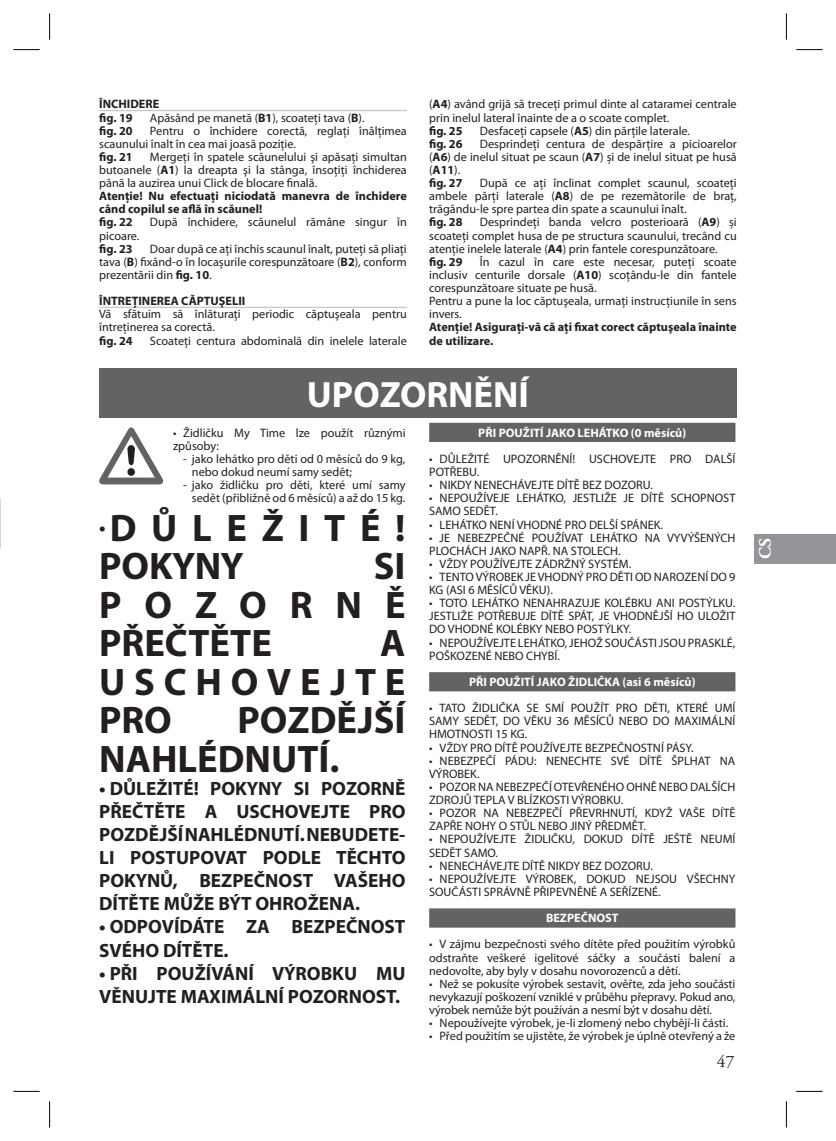
<style>
.page{position:relative;width:836px;height:1141px;background:#fff}
.page>*{position:absolute;margin:0;border:0;box-sizing:border-box;transform-origin:0 0}
.t1{font:700 38.5px/38.5px "Myriad Pro";color:#231f20;text-align:justify}
.t2{font:700 38.5px/38.5px "Myriad Pro";letter-spacing:.38em;color:#231f20}
.t3{font:700 36.75px "Myriad Pro";color:#fff}
.t4{font:700 19.25px/23.1px "Myriad Pro";color:#231f20}
.t5{font:17.5px "Adobe Garamond Pro";color:#231f20}
.t6{font:700 17.5px "Adobe Garamond Pro";color:#fff}
.t7{font:12.25px/13.1px "Myriad Pro";color:#231f20}
.t8{font:700 12.25px/13.1px "Myriad Pro";color:#231f20}
.t9{font:700 12.25px "Myriad Pro";color:#fff}
.s1{font-weight:700}
</style>
<div class="page">
<div style="left:755px;top:534px;width:81px;height:30px;background:#939598"></div>
<hr style="left:99px;top:110px;width:308px;height:1px;background:#c7c8ca">
<hr style="left:99px;top:307px;width:308px;height:1px;background:#c7c8ca">
<div style="left:99px;top:368px;width:638px;height:50px;background:#636366"></div>
<div style="left:429px;top:423px;width:306px;height:19px;background:#636366"></div>
<div style="left:429px;top:672px;width:306px;height:19px;background:#636366"></div>
<div style="left:429px;top:908px;width:306px;height:20px;background:#636366"></div>
<svg style="left:99px;top:427px;width:64px;height:57px"></svg>
<svg style="left:13px;top:49px;width:27px;height:1px"></svg>
<svg style="left:796px;top:49px;width:26px;height:1px"></svg>
<svg style="left:13px;top:1091px;width:27px;height:1px"></svg>
<svg style="left:796px;top:1091px;width:26px;height:1px"></svg>
<svg style="left:49px;top:13px;width:1px;height:27px"></svg>
<svg style="left:49px;top:1101px;width:1px;height:27px"></svg>
<svg style="left:786px;top:13px;width:1px;height:27px"></svg>
<svg style="left:786px;top:1101px;width:1px;height:27px"></svg>
<p class="t8" style="left:99px;top:97px;width:62px">ÎNCHIDERE fig. 19</p>
<p class="t7" style="left:429px;top:98px;width:309px">(<span class="s1">A4</span>) având grijă să treceţi primul dinte al cataramei centrale prin inelul lateral înainte de a o scoate complet.</p>
<p class="t8" style="left:429px;top:124px;width:35px">fig. 25</p>
<p class="t7" style="left:480px;top:124px;width:212px">Desfaceți capsele (<span class="s1">A5</span>) din părțile laterale.</p>
<p class="t8" style="left:429px;top:137px;width:35px">fig. 26</p>
<p class="t7" style="left:150px;top:111px;width:216px">Apăsând pe manetă (<span class="s1">B1</span>), scoateți tava (<span class="s1">B</span>).</p>
<p class="t8" style="left:99px;top:124px;width:35px">fig. 20</p>
<p class="t7" style="left:99px;top:124px;width:309px;text-indent:51px">Pentru o închidere corectă, reglați înălțimea scaunului înalt în cea mai joasă poziție.</p>
<p class="t8" style="left:99px;top:150px;width:35px">fig. 21</p>
<p class="t7" style="left:429px;top:137px;width:309px;text-indent:51px">Desprindeți centura de despărțire a picioarelor (<span class="s1">A6</span>) de inelul situat pe scaun (<span class="s1">A7</span>) și de inelul situat pe husă (<span class="s1">A11</span>).<br><span class="s1">fig. 27</span></p>
<p class="t7" style="left:99px;top:150px;width:309px;text-align:justify;text-indent:51px">Mergeţi în spatele scăunelului şi apăsaţi simultan butoanele (<span class="s1">A1</span>) la dreapta şi la stânga, însoţiţi închiderea până la auzirea unui Click de blocare finală.</p>
<p class="t8" style="left:99px;top:189px;width:309px">Atenţie! Nu efectuaţi niciodată manevra de închidere când copilul se află în scăunel!<br>fig. 22</p>
<p class="t7" style="left:429px;top:176px;width:309px;text-align:justify;text-indent:51px">După ce ați înclinat complet scaunul, scoateți ambele părți laterale (<span class="s1">A8</span>) de pe rezemătorile de braț, trăgându-le spre partea din spate a scaunului înalt.</p>
<p class="t8" style="left:429px;top:215px;width:35px">fig. 28</p>
<p class="t7" style="left:150px;top:216px;width:258px">După închidere, scăunelul rămâne singur în</p>
<p class="t7" style="left:429px;top:216px;width:309px;text-indent:51px">Desprindeți banda velcro posterioară (<span class="s1">A9</span>) și scoateți complet husa de pe structura scaunului, trecând cu atenție inelele laterale (<span class="s1">A4</span>) prin fantele corespunzătoare. <span class="s1">fig. 29</span></p>
<p class="t7" style="left:99px;top:229px;width:42px">picoare.</p>
<p class="t8" style="left:99px;top:242px;width:35px">fig. 23</p>
<p class="t7" style="left:99px;top:242px;width:309px;text-align:justify;text-indent:51px">Doar după ce ați închis scaunul înalt, puteți să pliați tava (<span class="s1">B</span>) fixând-o în locașurile corespunzătoare (<span class="s1">B2</span>), conform prezentării din <span class="s1">fig. 10</span>.</p>
<p class="t8" style="left:99px;top:294px;width:148px">ÎNTREŢINEREA CĂPTUŞELII</p>
<p class="t7" style="left:99px;top:307px;width:309px">Vă sfătuim să înlăturaţi periodic căptuşeala pentru întreţinerea sa corectă.</p>
<p class="t8" style="left:99px;top:333px;width:35px">fig. 24</p>
<p class="t7" style="left:150px;top:334px;width:258px">Scoateţi centura abdominală din inelele laterale</p>
<p class="t7" style="left:429px;top:255px;width:309px;text-indent:51px">În cazul în care este necesar, puteți scoate inclusiv centurile dorsale (<span class="s1">A10</span>) scoțându-le din fantele corespunzătoare situate pe husă.<br>Pentru a pune la loc căptuşeala, urmaţi instrucţiunile în sens invers.</p>
<p class="t8" style="left:429px;top:320px;width:309px">Atenţie! Asiguraţi-vă că aţi fixat corect căptuşeala înainte de utilizare.</p>
<h2 class="t3" style="left:307px;top:370px;width:224px">UPOZORNĚNÍ</h2>
<p class="t7" style="left:173px;top:426px;width:234px">• Židličku My Time lze použít různými způsoby:</p>
<p class="t7" style="left:192px;top:452px;width:215px;text-indent:-9px">- jako lehátko pro děti od 0 měsíců do 9 kg, nebo dokud neumí samy sedět;</p>
<p class="t7" style="left:183px;top:478px;width:224px;text-align:right">- jako židličku pro děti, které umí samy sedět (přibližně od 6 měsíců) a až do 15 kg.</p>
<h1 class="t2" style="left:99px;top:507px;width:308px"><sup>•</sup>DŮLEŽITÉ!<br>POKYNY</h1>
<p class="t9" style="left:478px;top:425px;width:209px">PŘI POUŽITÍ JAKO LEHÁTKO (0 měsíců)</p>
<p class="t7" style="left:429px;top:452px;width:308px">• DŮLEŽITÉ UPOZORNĚNÍ! USCHOVEJTE PRO DALŠÍ<br>POTŘEBU.</p>
<p class="t7" style="left:429px;top:478px;width:225px">• NIKDY NENECHÁVEJTE DÍTĚ BEZ DOZORU.</p>
<p class="t7" style="left:429px;top:491px;width:308px">• NEPOUŽÍVEJE LEHÁTKO, JESTLIŽE JE DÍTĚ SCHOPNOST<br>SAMO SEDĚT.</p>
<p class="t7" style="left:429px;top:518px;width:235px">• LEHÁTKO NENÍ VHODNÉ PRO DELŠÍ SPÁNEK.</p>
<p class="t7" style="left:429px;top:531px;width:308px">• JE NEBEZPEČNÉ POUŽÍVAT LEHÁTKO NA VYVÝŠENÝCH<br>PLOCHÁCH JAKO NAPŘ. NA STOLECH.</p>
<p class="t7" style="left:429px;top:557px;width:204px">• VŽDY POUŽÍVEJTE ZÁDRŽNÝ SYSTÉM.</p>
<p class="t7" style="left:429px;top:570px;width:308px">• TENTO VÝROBEK JE VHODNÝ PRO DĚTI OD NAROZENÍ DO 9<br>KG (ASI 6 MĚSÍCŮ VĚKU).</p>
<p class="t7" style="left:429px;top:596px;width:308px;text-align:justify">• TOTO LEHÁTKO NENAHRAZUJE KOLÉBKU ANI POSTÝLKU.<br>JESTLIŽE POTŘEBUJE DÍTĚ SPÁT, JE VHODNĚJŠÍ HO ULOŽIT DO VHODNÉ KOLÉBKY NEBO POSTÝLKY.</p>
<p class="t7" style="left:429px;top:636px;width:308px">• NEPOUŽÍVEJTE LEHÁTKO, JEHOŽ SOUČÁSTI JSOU PRASKLÉ,<br>POŠKOZENÉ NEBO CHYBÍ.</p>
<p class="t9" style="left:469px;top:674px;width:228px">PŘI POUŽITÍ JAKO ŽIDLIČKA (asi 6 měsíců)</p>
<p class="t7" style="left:429px;top:701px;width:308px;text-align:justify">• TATO ŽIDLIČKA SE SMÍ POUŽÍT PRO DĚTI, KTERÉ UMÍ SAMY SEDĚT, DO VĚKU 36 MĚSÍCŮ NEBO DO MAXIMÁLNÍ HMOTNOSTI 15 KG.</p>
<p class="t7" style="left:429px;top:741px;width:266px">• VŽDY PRO DÍTĚ POUŽÍVEJTE BEZPEČNOSTNÍ PÁSY.</p>
<p class="t7" style="left:429px;top:754px;width:308px">• NEBEZPEČÍ PÁDU: NENECHTE SVÉ DÍTĚ ŠPLHAT NA<br>VÝROBEK.</p>
<p class="t7" style="left:429px;top:780px;width:308px">• POZOR NA NEBEZPEČÍ OTEVŘENÉHO OHNĚ NEBO DALŠÍCH<br>ZDROJŮ TEPLA V BLÍZKOSTI VÝROBKU.</p>
<p class="t7" style="left:429px;top:806px;width:308px">• POZOR NA NEBEZPEČÍ PŘEVRHNUTÍ, KDYŽ VAŠE DÍTĚ<br>ZAPŘE NOHY O STŮL NEBO JINÝ PŘEDMĚT.</p>
<p class="t7" style="left:429px;top:833px;width:308px">• NEPOUŽÍVEJTE ŽIDLIČKU, DOKUD DÍTĚ JEŠTĚ NEUMÍ<br>SEDĚT SAMO.</p>
<p class="t7" style="left:429px;top:859px;width:225px">• NENECHÁVEJTE DÍTĚ NIKDY BEZ DOZORU.</p>
<p class="t7" style="left:429px;top:872px;width:308px">• NEPOUŽÍVEJTE VÝROBEK, DOKUD NEJSOU VŠECHNY<br>SOUČÁSTI SPRÁVNĚ PŘIPEVNĚNÉ A SEŘÍZENÉ.</p>
<p class="t9" style="left:546px;top:910px;width:74px">BEZPEČNOST</p>
<p class="t7" style="left:429px;top:937px;width:308px;text-align:justify">• V zájmu bezpečnosti svého dítěte před použitím výrobků odstraňte veškeré igelitové sáčky a součásti balení a nedovolte, aby byly v dosahu novorozenců a dětí.</p>
<p class="t7" style="left:429px;top:977px;width:308px;text-align:justify">• Než se pokusíte výrobek sestavit, ověřte, zda jeho součásti nevykazují poškození vzniklé v průběhu přepravy. Pokud ano, výrobek nemůže být používán a nesmí být v dosahu dětí.</p>
<p class="t7" style="left:429px;top:1016px;width:301px">• Nepoužívejte výrobek, je-li zlomený nebo chybějí-li části.</p>
<p class="t7" style="left:429px;top:1029px;width:308px">• Před použitím se ujistěte, že výrobek je úplně otevřený a že</p>
<h1 class="t1" style="left:99px;top:546px;width:308px;text-indent:275px">SI POZORNĚ PŘEČTĚTE</h1>
<h1 class="t1" style="left:99px;top:623px;width:308px;text-indent:281px">A USCHOVEJTE PRO</h1>
<h1 class="t1" style="left:99px;top:700px;width:308px;text-indent:138px">POZDĚJŠÍ<br>NAHLÉDNUTÍ.</h1>
<h3 class="t4" style="left:99px;top:776px;width:308px;text-align:justify">• DŮLEŽITÉ! POKYNY SI POZORNĚ PŘEČTĚTE A USCHOVEJTE PRO POZDĚJŠÍ NAHLÉDNUTÍ. NEBUDETE-LI POSTUPOVAT PODLE TĚCHTO POKYNŮ, BEZPEČNOST VAŠEHO DÍTĚTE MŮŽE BÝT OHROŽENA.</h3>
<h3 class="t4" style="left:99px;top:915px;width:308px">• ODPOVÍDÁTE ZA BEZPEČNOST<br>SVÉHO DÍTĚTE.</h3>
<h3 class="t4" style="left:99px;top:961px;width:308px">• PŘI POUŽÍVÁNÍ VÝROBKU MU<br>VĚNUJTE MAXIMÁLNÍ POZORNOST.</h3>
<h3 class="t5" style="left:717px;top:1051px;width:19px">47</h3>
<h3 class="t6" style="left:755px;top:559px;width:22px;rotate:-90deg">CS</h3>
</div>
